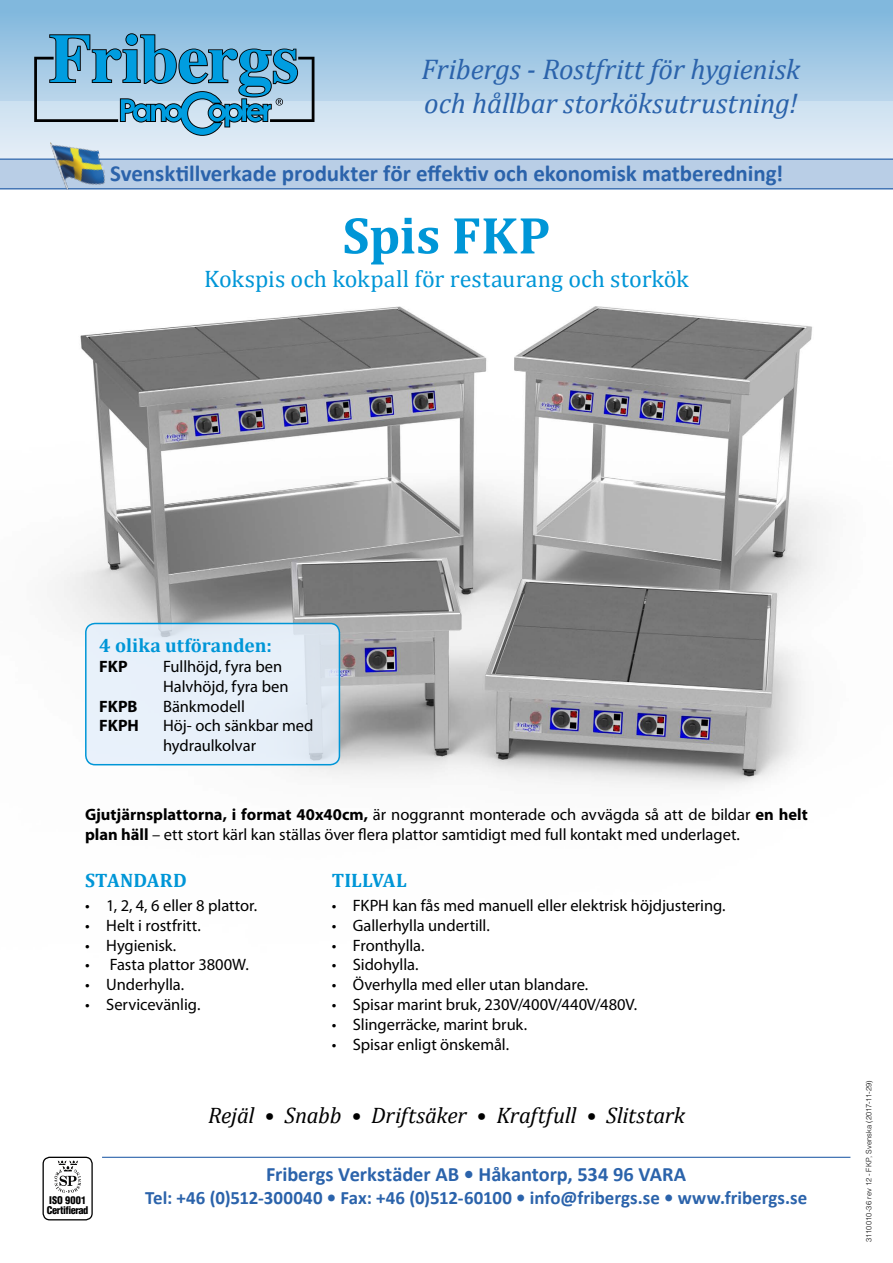
<style>
.page{position:relative;width:893px;height:1263px;background:#fff}
.page>*{position:absolute;margin:0;border:0;box-sizing:border-box;transform-origin:0 0}
.t1{font:700 52.5px "Cambria";color:#0096d7}
.t2{font:italic 28.65px/34.3px "Cambria";letter-spacing:-.01em;color:#2b63ab}
.t3{font:24px "Cambria";color:#0096d7}
.t4{font:700 22.95px "Calibri";letter-spacing:-.005em;color:#2b63ab}
.t5{font:italic 22.5px "Cambria";letter-spacing:-.01em;color:#000}
.t6{font:700 20.4px "Calibri";color:#2b63ab}
.t7{font:700 19.5px "Cambria";letter-spacing:.005em;color:#0096d7}
.t8{font:700 18.9px "Calibri";color:#2b63ab}
.t9{font:16.5px/19.8px "Myriad Pro";letter-spacing:-.005em;color:#000}
.t10{font:700 16.5px "Myriad Pro";letter-spacing:-.01em;color:#000}
.t11{font:900 condensed 10.35px "Helvetica LT Std";letter-spacing:-.045em;color:#000}
.t12{font:300 7.5px "Helvetica LT Std";letter-spacing:.005em;color:#000}
.s1{font-weight:700}
</style>
<div class="page">
<hr style="left:102px;top:1157px;width:748px;height:1px;background:#2b63ab">
<div style="left:43px;top:1157px;width:50px;height:63px;border:1px solid #000;border-radius:7px"></div>
<svg style="left:54px;top:1160px;width:27px;height:33px"></svg>
<div style="left:0;top:0;width:893px;height:12px;background:#81b8dd"></div>
<svg style="left:0;top:12px;width:893px;height:89px;background:#9cc5e3"></svg>
<div style="left:0;top:101px;width:893px;height:58px;background:linear-gradient(to right,#dfeaf5,#d8e7f3)"></div>
<hr style="left:0;top:159px;width:893px;height:1px;background:#2b63ab">
<div style="left:0;top:160px;width:893px;height:28px;background:#b9cee6"></div>
<hr style="left:0;top:188px;width:893px;height:1px;background:#2b63ab">
<svg style="left:34px;top:33px;width:280px;height:103px;background:#7bb2d0"></svg>
<img style="left:50px;top:142px;width:56px;height:47px">
<img style="left:55px;top:307px;width:771px;height:481px">
<div style="left:86px;top:623px;width:253px;height:142px;background:#e4effb;border-radius:9px"></div>
<div style="left:85px;top:623px;width:255px;height:142px;border:2px solid #0096d7;border-radius:9px"></div>
<h2 class="t2" style="left:421px;top:51px;width:380px">Fribergs - Rostfritt för hygienisk och hållbar storköksutrustning!</h2>
<h3 class="t4" style="left:110px;top:159px;width:675px">Svensktillverkade produkter för effektiv och ekonomisk matberedning!</h3>
<h1 class="t1" style="left:343px;top:198px;width:209px">Spis FKP</h1>
<h3 class="t3" style="left:204px;top:264px;width:486px">Kokspis och kokpall för restaurang och storkök</h3>
<p class="t7" style="left:99px;top:632px;width:174px">4 olika utföranden:</p>
<p class="t10" style="left:99px;top:656px;width:30px">FKP</p>
<p class="t9" style="left:163px;top:656px;width:127px">Fullhöjd, fyra ben<br>Halvhöjd, fyra ben</p>
<p class="t10" style="left:99px;top:695px;width:40px">FKPB</p>
<p class="t9" style="left:163px;top:696px;width:83px">Bänkmodell</p>
<p class="t10" style="left:99px;top:715px;width:41px">FKPH</p>
<p class="t9" style="left:163px;top:716px;width:152px">Höj- och sänkbar med hydraulkolvar</p>
<p class="t9" style="left:85px;top:805px;width:724px"><span class="s1">Gjutjärnsplattorna, i format 40x40cm,</span> är noggrannt monterade och avvägda så att de bildar <span class="s1">en helt plan häll</span> – ett stort kärl kan ställas över flera plattor samtidigt med full kontakt med underlaget.</p>
<p class="t7" style="left:85px;top:866px;width:104px">STANDARD</p>
<p class="t9" style="left:85px;top:895px;width:174px">• 1, 2, 4, 6 eller 8 plattor.</p>
<p class="t9" style="left:85px;top:915px;width:117px">• Helt i rostfritt.</p>
<p class="t9" style="left:85px;top:935px;width:93px">• Hygienisk.</p>
<p class="t9" style="left:85px;top:955px;width:165px">• Fasta plattor 3800W.</p>
<p class="t9" style="left:85px;top:974px;width:101px">• Underhylla.</p>
<p class="t9" style="left:85px;top:994px;width:117px">• Servicevänlig.</p>
<p class="t7" style="left:332px;top:866px;width:77px">TILLVAL</p>
<p class="t9" style="left:332px;top:895px;width:396px">• FKPH kan fås med manuell eller elektrisk höjdjustering.</p>
<p class="t9" style="left:332px;top:915px;width:160px">• Gallerhylla undertill.</p>
<p class="t9" style="left:332px;top:935px;width:94px">• Fronthylla.</p>
<p class="t9" style="left:332px;top:955px;width:88px">• Sidohylla.</p>
<p class="t9" style="left:332px;top:974px;width:258px">• Överhylla med eller utan blandare.</p>
<p class="t9" style="left:332px;top:994px;width:307px">• Spisar marint bruk, 230V/400V/440V/480V.</p>
<p class="t9" style="left:332px;top:1014px;width:197px">• Slingerräcke, marint bruk.</p>
<p class="t9" style="left:332px;top:1034px;width:179px">• Spisar enligt önskemål.</p>
<h3 class="t5" style="left:208px;top:1099px;width:478px">Rejäl • Snabb • Driftsäker • Kraftfull • Slitstark</h3>
<p class="t6" style="left:266px;top:1161px;width:422px">Fribergs Verkstäder AB • Håkantorp, 534 96 VARA</p>
<p class="t11" style="left:49px;top:1193px;width:39px">ISO 9001</p>
<p class="t8" style="left:145px;top:1185px;width:664px">Tel: +46 (0)512-300040 • Fax: +46 (0)512-60100 • info@fribergs.se • www.fribergs.se</p>
<p class="t11" style="left:47px;top:1204px;width:43px">Certifierad</p>
<p class="t12" style="left:864px;top:1242px;width:163px;rotate:-90deg">3110010-36 rev 12 - FKP, Svenska (2017-11-29)</p>
</div>
